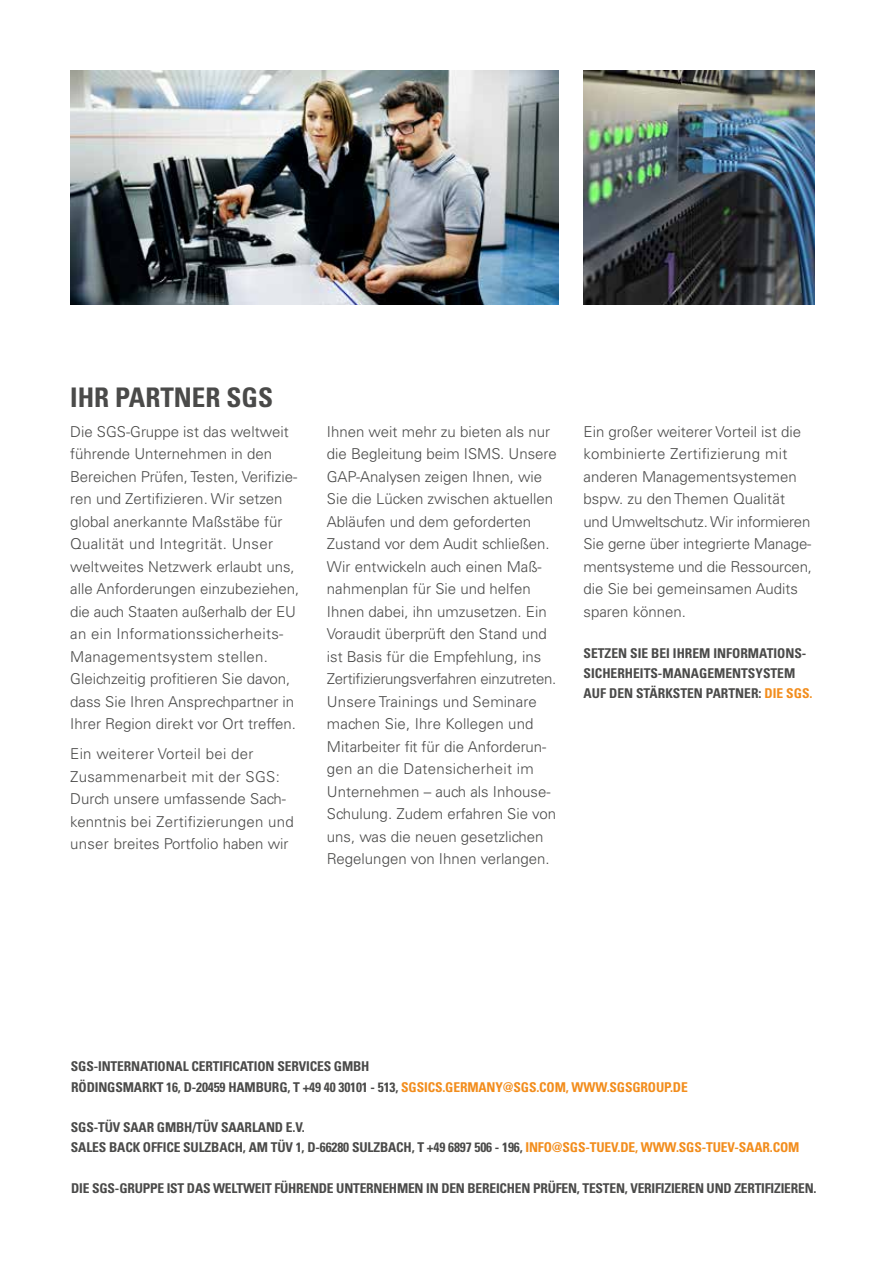
<style>
.page{position:relative;width:885px;height:1263px;background:#fff}
.page>*{position:absolute;margin:0;border:0;box-sizing:border-box;transform-origin:0 0}
.t1{font:700 condensed 27px "Univers LT Std";color:#4a4a49}
.t2{font:300 15px/22.5px "Univers LT Std";color:#4a4a49}
.t3{font:300 15px/22.5px "Univers LT Std";letter-spacing:.02em;color:#4a4a49}
.t4{font:700 condensed 13.5px/20.2px "Univers LT Std";letter-spacing:-.01em;color:#4a4a49}
.s1{color:#f28d1d}
</style>
<div class="page">
<img style="left:70px;top:70px;width:488px;height:234px">
<img style="left:583px;top:70px;width:231px;height:234px">
<h1 class="t1" style="left:70px;top:380px;width:204px">IHR PARTNER SGS</h1>
<p class="t2" style="left:70px;top:420px;width:231px">Die SGS-Gruppe ist das weltweit führende Unternehmen in den Bereichen Prüfen, Testen, Verifizie&shy;ren und Zertifizieren. Wir setzen global anerkannte Maßstäbe für Qualität und Integrität. Unser weltweites Netzwerk erlaubt uns, alle Anforderungen einzubeziehen, die auch Staaten außerhalb der EU an ein Informationssicherheits-Managementsystem stellen.<br>Gleichzeitig profitieren Sie davon, dass Sie Ihren Ansprechpartner in Ihrer Region direkt vor Ort treffen.</p>
<p class="t3" style="left:70px;top:742px;width:225px">Ein weiterer Vorteil bei der<br>Zusammenarbeit mit der SGS:<br>Durch unsere umfassende Sach&shy;kenntnis bei Zertifizierungen und unser breites Portfolio haben wir</p>
<p class="t2" style="left:327px;top:420px;width:231px">Ihnen weit mehr zu bieten als nur die Begleitung beim ISMS. Unsere<br>GAP-Analysen zeigen Ihnen, wie<br>Sie die Lücken zwischen aktuellen<br>Abläufen und dem geforderten<br>Zustand vor dem Audit schließen.<br>Wir entwickeln auch einen Maß&shy;nahmenplan für Sie und helfen<br>Ihnen dabei, ihn umzusetzen. Ein<br>Voraudit überprüft den Stand und ist Basis für die Empfehlung, ins<br>Zertifizierungsverfahren einzutreten.<br>Unsere Trainings und Seminare machen Sie, Ihre Kollegen und<br>Mitarbeiter fit für die Anforderun&shy;gen an die Datensicherheit im<br>Unternehmen – auch als Inhouse-<br>Schulung. Zudem erfahren Sie von uns, was die neuen gesetzlichen<br>Regelungen von Ihnen verlangen.</p>
<p class="t2" style="left:583px;top:420px;width:230px">Ein großer weiterer Vorteil ist die kombinierte Zertifizierung mit anderen Managementsystemen bspw. zu den Themen Qualität und Umweltschutz. Wir informieren<br>Sie gerne über integrierte Manage&shy;mentsysteme und die Ressourcen, die Sie bei gemeinsamen Audits sparen können.</p>
<p class="t4" style="left:583px;top:643px;width:230px">SETZEN SIE BEI IHREM INFORMATIONS-<br>SICHERHEITS-MANAGEMENTSYSTEM<br>AUF DEN STÄRKSTEN PARTNER: <span class="s1">DIE SGS.</span></p>
<p class="t4" style="left:71px;top:1056px;width:618px">SGS-INTERNATIONAL CERTIFICATION SERVICES GMBH<br>RÖDINGSMARKT 16, D-20459 HAMBURG, T +49 40 30101 - 513, <span class="s1">SGSICS.GERMANY@SGS.COM, WWW.SGSGROUP.DE</span></p>
<p class="t4" style="left:71px;top:1117px;width:730px">SGS-TÜV SAAR GMBH/TÜV SAARLAND E.V.<br>SALES BACK OFFICE SULZBACH, AM TÜV 1, D-66280 SULZBACH, T +49 6897 506 - 196, <span class="s1">INFO@SGS-TUEV.DE, WWW.SGS-TUEV-SAAR.COM</span></p>
<p class="t4" style="left:71px;top:1178px;width:746px">DIE SGS-GRUPPE IST DAS WELTWEIT FÜHRENDE UNTERNEHMEN IN DEN BEREICHEN PRÜFEN, TESTEN, VERIFIZIEREN UND ZERTIFIZIEREN.</p>
</div>
